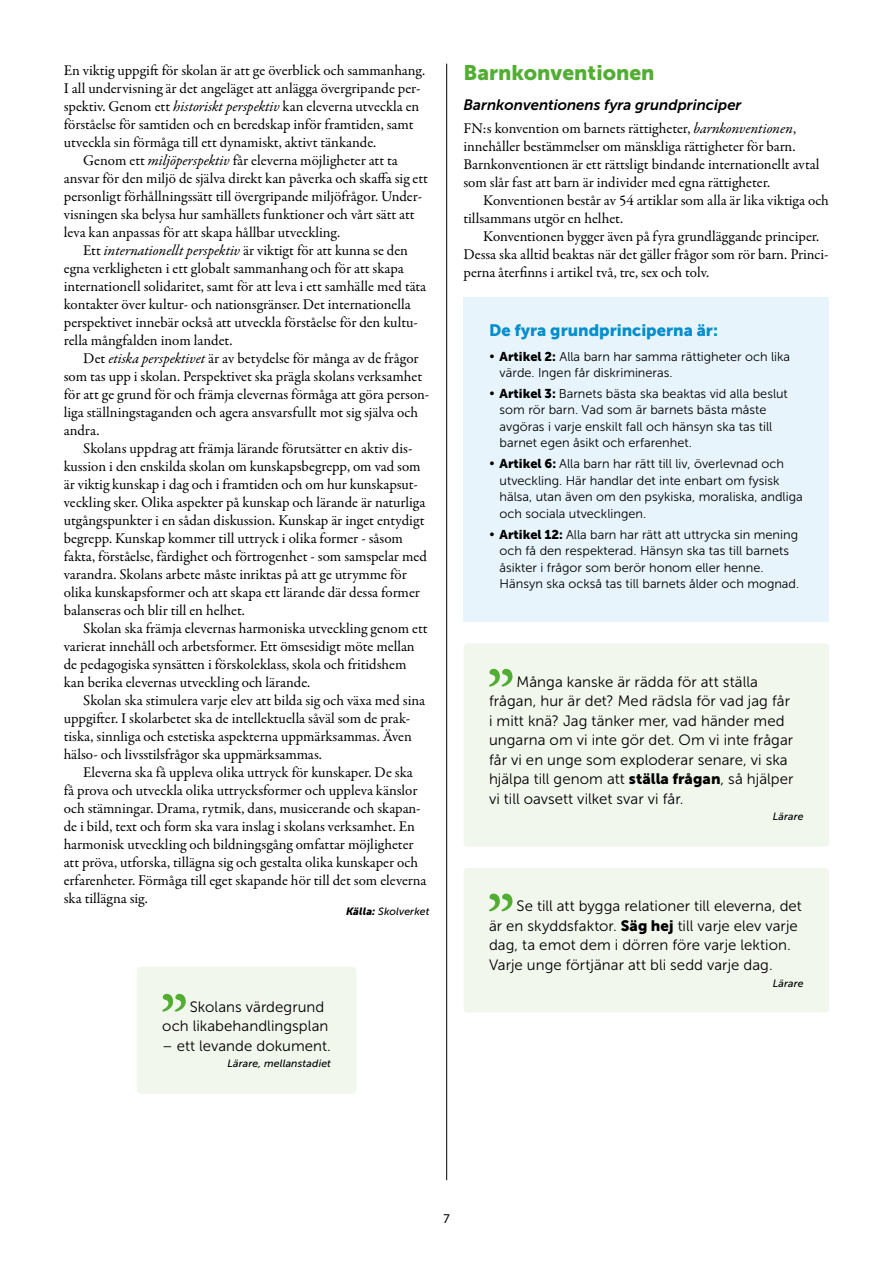
<style>
.page{position:relative;width:893px;height:1263px;background:#fff}
.page>*{position:absolute;margin:0;border:0;box-sizing:border-box;transform-origin:0 0}
.H2_Rubrik_nivå_2_ej{font:21px "Museo Sans 900";color:#52ae32}
.t1{font:16.5px "Museo Sans 900";color:#008ecc}
.P_Bröd_med_indrag{font:15px/18px "Garamond Premr Pro";color:#000}
.P_Bröd_första{font:15px/18px "Garamond Premr Pro";letter-spacing:-.005em;color:#000}
.P_citat_10p{font:15px/19.5px "Museo Sans 300";letter-spacing:.005em;color:#000}
.t2{font:italic 15px "Museo Sans 700";color:#000}
.t3{font:13.5px "Myriad Pro";color:#000}
.t4{font:12.75px/16.5px "Museo Sans 300";color:#000}
.P_citat_person{font:italic 10.5px "Museo Sans 500";letter-spacing:.015em;color:#000}
.s1{font-style:italic}
.s2{font-family:"Museo Sans 900"}
</style>
<div class="page">
<hr style="left:446px;top:64px;width:1px;height:1116px;background:#000">
<div style="left:137px;top:967px;width:219px;height:127px;background:#f2f7ed;border-radius:4px"></div>
<svg style="left:162px;top:994px;width:24px;height:17px"></svg>
<div style="left:463px;top:298px;width:366px;height:324px;background:#e8f4fc"></div>
<div style="left:463px;top:643px;width:366px;height:204px;background:#f2f7ed;border-radius:4px"></div>
<svg style="left:489px;top:669px;width:23px;height:17px"></svg>
<div style="left:463px;top:868px;width:366px;height:144px;background:#f2f7ed;border-radius:4px"></div>
<svg style="left:489px;top:893px;width:23px;height:18px"></svg>
<p class="P_Bröd_första" style="left:64px;top:61px;width:363px">En viktig uppgift för skolan är att ge överblick och sammanhang.<br>I all undervisning är det angeläget att anlägga övergripande per&shy;spektiv. Genom ett <span class="s1">historiskt perspektiv</span> kan eleverna utveckla en förståelse för samtiden och en beredskap inför framtiden, samt utveckla sin förmåga till ett dynamiskt, aktivt tänkande.</p>
<p class="P_Bröd_med_indrag" style="left:64px;top:151px;width:366px;text-indent:20px">Genom ett <span class="s1">miljöperspektiv</span> får eleverna möjligheter att ta ansvar för den miljö de själva direkt kan påverka och skaffa sig ett personligt förhållningssätt till övergripande miljöfrågor. Under&shy;visningen ska belysa hur samhällets funktioner och vårt sätt att leva kan anpassas för att skapa hållbar utveckling.</p>
<p class="P_Bröd_med_indrag" style="left:64px;top:241px;width:364px;text-indent:20px">Ett <span class="s1">internationellt perspektiv</span> är viktigt för att kunna se den egna verkligheten i ett globalt sammanhang och för att skapa internationell solidaritet, samt för att leva i ett samhälle med täta kontakter över kultur- och nationsgränser. Det internationella perspektivet innebär också att utveckla förståelse för den kultu&shy;rella mångfalden inom landet.</p>
<p class="P_Bröd_med_indrag" style="left:64px;top:349px;width:367px;text-indent:20px">Det <span class="s1">etiska perspektivet</span> är av betydelse för många av de frågor som tas upp i skolan. Perspektivet ska prägla skolans verksamhet för att ge grund för och främja elevernas förmåga att göra person&shy;liga ställningstaganden och agera ansvarsfullt mot sig själva och andra.</p>
<p class="P_Bröd_med_indrag" style="left:64px;top:439px;width:365px;text-indent:20px">Skolans uppdrag att främja lärande förutsätter en aktiv dis&shy;kussion i den enskilda skolan om kunskapsbegrepp, om vad som är viktig kunskap i dag och i framtiden och om hur kunskapsut&shy;veckling sker. Olika aspekter på kunskap och lärande är naturliga utgångspunkter i en sådan diskussion. Kunskap är inget entydigt begrepp. Kunskap kommer till uttryck i olika former - såsom fakta, förståelse, färdighet och förtrogenhet - som samspelar med varandra. Skolans arbete måste inriktas på att ge utrymme för olika kunskapsformer och att skapa ett lärande där dessa former balanseras och blir till en helhet.</p>
<p class="P_Bröd_med_indrag" style="left:64px;top:619px;width:365px;text-indent:20px">Skolan ska främja elevernas harmoniska utveckling genom ett varierat innehåll och arbetsformer. Ett ömsesidigt möte mellan de pedagogiska synsätten i förskoleklass, skola och fritidshem kan berika elevernas utveckling och lärande.</p>
<p class="P_Bröd_med_indrag" style="left:64px;top:691px;width:363px;text-indent:20px">Skolan ska stimulera varje elev att bilda sig och växa med sina uppgifter. I skolarbetet ska de intellektuella såväl som de prak&shy;tiska, sinnliga och estetiska aspekterna uppmärksammas. Även hälso- och livsstilsfrågor ska uppmärksammas.</p>
<p class="P_Bröd_med_indrag" style="left:64px;top:763px;width:364px;text-indent:20px">Eleverna ska få uppleva olika uttryck för kunskaper. De ska få prova och utveckla olika uttrycksformer och uppleva känslor och stämningar. Drama, rytmik, dans, musicerande och skapan&shy;de i bild, text och form ska vara inslag i skolans verksamhet. En harmonisk utveckling och bildningsgång omfattar möjligheter att pröva, utforska, tillägna sig och gestalta olika kunskaper och erfarenheter. Förmåga till eget skapande hör till det som eleverna ska tillägna sig.</p>
<p class="P_citat_person" style="left:346px;top:906px;width:85px"><span class="s2">Källa:</span> Skolverket</p>
<p class="P_citat_10p" style="left:162px;top:997px;width:168px;text-align:right">Skolans värdegrund<br>och likabehandlingsplan</p>
<p class="P_citat_10p" style="left:162px;top:1036px;width:170px">– ett levande dokument.</p>
<p class="P_citat_person" style="left:227px;top:1058px;width:105px">Lärare, mellanstadiet</p>
<h2 class="H2_Rubrik_nivå_2_ej" style="left:463px;top:60px;width:193px">Barnkonventionen</h2>
<h3 class="t2" style="left:463px;top:97px;width:280px">Barnkonventionens fyra grundprinciper</h3>
<p class="P_Bröd_första" style="left:463px;top:119px;width:357px">FN:s konvention om barnets rättigheter, <span class="s1">barnkonventionen</span>, innehåller bestämmelser om mänskliga rättigheter för barn.<br>Barnkonventionen är ett rättsligt bindande internationellt avtal som slår fast att barn är individer med egna rättigheter.</p>
<p class="P_Bröd_med_indrag" style="left:463px;top:191px;width:367px;text-indent:20px">Konventionen består av 54 artiklar som alla är lika viktiga och tillsammans utgör en helhet.</p>
<p class="P_Bröd_med_indrag" style="left:463px;top:227px;width:367px;text-indent:20px">Konventionen bygger även på fyra grundläggande principer.<br>Dessa ska alltid beaktas när det gäller frågor som rör barn. Princi&shy;perna återfinns i artikel två, tre, sex och tolv.</p>
<h3 class="t1" style="left:489px;top:321px;width:230px">De fyra grundprinciperna är:</h3>
<p class="t4" style="left:500px;top:348px;width:292px;text-indent:-11px">• <span class="s2">Artikel 2:</span> Alla barn har samma rättigheter och lika värde. Ingen får diskrimineras.</p>
<p class="t4" style="left:500px;top:385px;width:290px;text-indent:-11px">• <span class="s2">Artikel 3:</span> Barnets bästa ska beaktas vid alla beslut som rör barn. Vad som är barnets bästa måste avgöras i varje enskilt fall och hänsyn ska tas till barnet egen åsikt och erfarenhet.</p>
<p class="t4" style="left:500px;top:456px;width:305px;text-indent:-11px">• <span class="s2">Artikel 6:</span> Alla barn har rätt till liv, överlevnad och utveckling. Här handlar det inte enbart om fysisk hälsa, utan även om den psykiska, moraliska, andliga och sociala utvecklingen.</p>
<p class="t4" style="left:500px;top:526px;width:301px;text-indent:-11px">• <span class="s2">Artikel 12:</span> Alla barn har rätt att uttrycka sin mening och få den respekterad. Hänsyn ska tas till barnets åsikter i frågor som berör honom eller henne.<br>Hänsyn ska också tas till barnets ålder och mognad.</p>
<p class="P_citat_10p" style="left:489px;top:672px;width:306px;text-indent:28px">Många kanske är rädda för att ställa frågan, hur är det? Med rädsla för vad jag får i mitt knä? Jag tänker mer, vad händer med ungarna om vi inte gör det. Om vi inte frågar får vi en unge som exploderar senare, vi ska hjälpa till genom att <span class="s2">ställa frågan</span>, så hjälper vi till oavsett vilket svar vi får.</p>
<p class="P_citat_person" style="left:773px;top:811px;width:33px">Lärare</p>
<p class="P_citat_10p" style="left:489px;top:896px;width:314px;text-indent:28px">Se till att bygga relationer till eleverna, det är en skyddsfaktor. <span class="s2">Säg hej</span> till varje elev varje dag, ta emot dem i dörren före varje lektion.<br>Varje unge förtjänar att bli sedd varje dag.</p>
<p class="P_citat_person" style="left:773px;top:977px;width:33px">Lärare</p>
<p class="t3" style="left:443px;top:1210px;width:8px">7</p>
</div>
